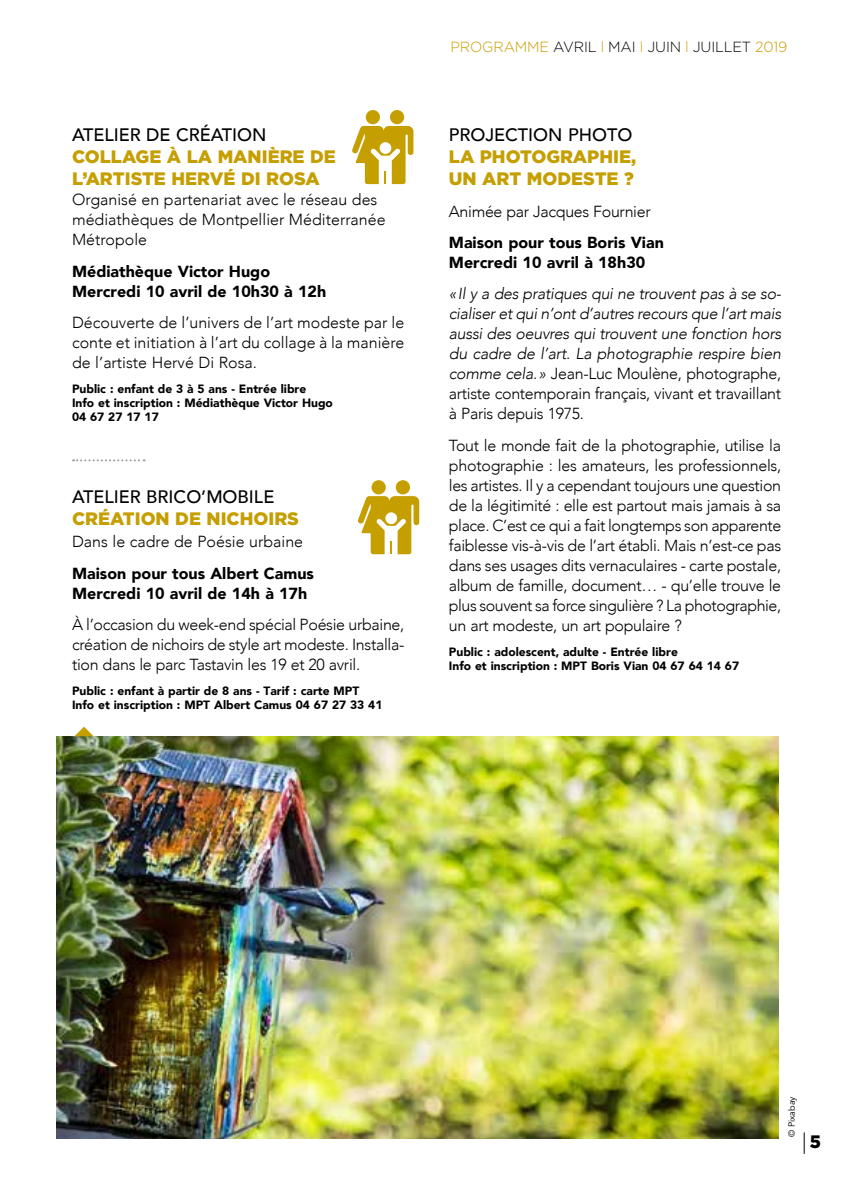
<style>
.page{position:relative;width:851px;height:1191px;background:#fff}
.page>*{position:absolute;margin:0;border:0;box-sizing:border-box;transform-origin:0 0}
.t1{font:900 18px/22px "Gotham";color:#c59e00}
.t2{font:500 18px "Avenir";color:#000}
.t3{font:900 18px "Gotham";color:#000}
.t4{font:300 16px/20px "Avenir";color:#000;text-align:justify}
.t5{font:italic 300 16px/20px "Avenir";letter-spacing:-.01em;color:#000;text-align:justify}
.t6{font:16px/20px "Avenir Black 3";color:#000}
.t7{font:300 16px "Avenir";letter-spacing:-.02em;color:#000}
.t8{font:300 14.6px "Gotham";letter-spacing:-.01em;color:#000}
.t9{font:12px/14px "Avenir Black 3";color:#000}
.t10{font:9px "Avenir";color:#000}
.s1{color:#c59e00}
.s2{font-style:normal}
</style>
<div class="page">
<svg style="left:803px;top:1132px;width:1px;height:21px"></svg>
<svg style="left:73px;top:459px;width:72px;height:2px"></svg>
<svg style="left:352px;top:126px;width:61px;height:58px"></svg>
<div style="left:365px;top:110px;width:15px;height:14px;background:#c59e00;border-radius:50%"></div>
<div style="left:390px;top:110px;width:14px;height:14px;background:#c59e00;border-radius:50%"></div>
<svg style="left:358px;top:496px;width:61px;height:58px"></svg>
<div style="left:371px;top:480px;width:14px;height:14px;background:#c59e00;border-radius:50%"></div>
<div style="left:395px;top:480px;width:15px;height:14px;background:#c59e00;border-radius:50%"></div>
<img style="left:57px;top:736px;width:721px;height:402px">
<svg style="left:75px;top:726px;width:19px;height:10px"></svg>
<p class="t2" style="left:72px;top:119px;width:196px">ATELIER DE CRÉATION</p>
<p class="t1" style="left:72px;top:146px;width:265px">COLLAGE À LA MANIÈRE DE<br>L’ARTISTE HERVÉ DI ROSA</p>
<p class="t4" style="left:72px;top:190px;width:315px;text-align:left">Organisé en partenariat avec le réseau des médiathèques de Montpellier Méditerranée<br>Métropole</p>
<p class="t6" style="left:72px;top:262px;width:256px">Médiathèque Victor Hugo<br>Mercredi 10 avril de 10h30 à 12h</p>
<p class="t4" style="left:72px;top:312px;width:334px">Découverte de l’univers de l’art modeste par le conte et initiation à l’art du collage à la manière de l’artiste Hervé Di Rosa.</p>
<p class="t9" style="left:72px;top:383px;width:262px">Public : enfant de 3 à 5 ans - Entrée libre<br>Info et inscription : Médiathèque Victor Hugo<br>04 67 27 17 17</p>
<p class="t2" style="left:72px;top:481px;width:204px">ATELIER BRICO’MOBILE</p>
<p class="t1" style="left:72px;top:508px;width:228px">CRÉATION DE NICHOIRS</p>
<p class="t4" style="left:72px;top:532px;width:232px">Dans le cadre de Poésie urbaine</p>
<p class="t6" style="left:72px;top:564px;width:243px">Maison pour tous Albert Camus<br>Mercredi 10 avril de 14h à 17h</p>
<p class="t4" style="left:72px;top:614px;width:334px">À l’occasion du week-end spécial Poésie urbaine, création de nichoirs de style art modeste. Installa&shy;tion dans le parc Tastavin les 19 et 20 avril.</p>
<p class="t9" style="left:72px;top:685px;width:312px">Public : enfant à partir de 8 ans - Tarif : carte MPT<br>Info et inscription : MPT Albert Camus 04 67 27 33 41</p>
<p class="t8" style="left:450px;top:37px;width:338px"><span class="s1">PROGRAMME</span> AVRIL <span class="s1">l</span> MAI <span class="s1">l</span> JUIN <span class="s1">l</span> JUILLET <span class="s1">2019</span></p>
<p class="t2" style="left:449px;top:119px;width:185px">PROJECTION PHOTO</p>
<p class="t1" style="left:449px;top:146px;width:189px">LA PHOTOGRAPHIE,<br>UN ART MODESTE ?</p>
<p class="t7" style="left:449px;top:202px;width:203px">Animée par Jacques Fournier</p>
<p class="t6" style="left:449px;top:233px;width:216px">Maison pour tous Boris Vian<br>Mercredi 10 avril à 18h30</p>
<p class="t5" style="left:449px;top:284px;width:334px">«Il y a des pratiques qui ne trouvent pas à se so&shy;cialiser et qui n’ont d’autres recours que l’art mais aussi des oeuvres qui trouvent une fonction hors du cadre de l’art. La photographie respire bien comme cela.» <span class="s2">Jean-Luc Moulène, photographe, artiste contemporain français, vivant et travaillant à Paris depuis 1975.</span></p>
<p class="t4" style="left:449px;top:435px;width:334px">Tout le monde fait de la photographie, utilise la photographie : les amateurs, les professionnels, les artistes. Il y a cependant toujours une question de la légitimité : elle est partout mais jamais à sa place. C’est ce qui a fait longtemps son apparente faiblesse vis-à-vis de l’art établi. Mais n’est-ce pas dans ses usages dits vernaculaires - carte postale, album de famille, document… - qu’elle trouve le plus souvent sa force singulière ? La photographie, un art modeste, un art populaire ?</p>
<p class="t9" style="left:449px;top:646px;width:292px">Public : adolescent, adulte - Entrée libre<br>Info et inscription : MPT Boris Vian 04 67 64 14 67</p>
<p class="t10" style="left:786px;top:1137px;width:42px;rotate:-90deg">© Pixabay</p>
<p class="t3" style="left:809px;top:1129px;width:13px">5</p>
</div>
